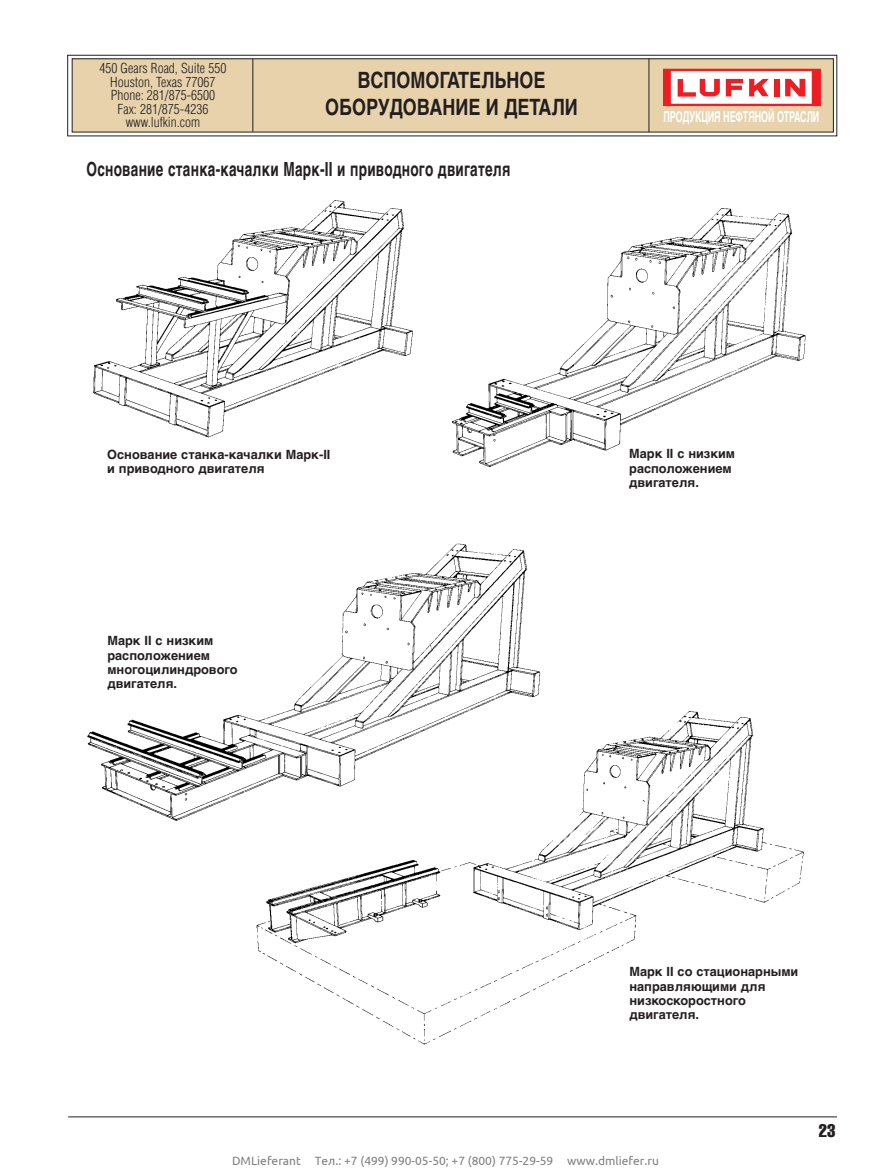
<style>
.page{position:relative;width:891px;height:1175px;background:#fff}
.page>*{position:absolute;margin:0;border:0;box-sizing:border-box;transform-origin:0 0}
.t1{font:700 22.5px/27px "Helvetica Cyr";color:#231f20;text-align:center;scale:.8 1}
.t2{font:700 19.5px "Helvetica Cyr";letter-spacing:.015em;color:#231f20;scale:.7 1}
.t3{font:extra-condensed 18px "Helvetica";color:#231f20}
.t4{font:700 15px "Helvetica Cyr";letter-spacing:-.01em;color:#fff;scale:.6 1}
.t5{font:300 condensed 13.5px/13.5px "Helvetica";color:#231f20;text-align:center}
.t6{font:700 12.75px/14.2px "Helvetica Cyr";color:#231f20}
.t7{font:12px "Ubuntu";color:#808080}
</style>
<div class="page">
<div style="left:68px;top:55px;width:769px;height:81px;border:1px solid #231f20"></div>
<div style="left:72px;top:59px;width:761px;height:73px;background:#e7d2ac"></div>
<div style="left:666px;top:70px;width:150px;height:35px;background:#fff"></div>
<div style="left:664px;top:68px;width:155px;height:39px;border:5px solid #ee1d23"></div>
<svg style="left:678px;top:79px;width:42px;height:18px"></svg>
<svg style="left:726px;top:79px;width:17px;height:17px"></svg>
<svg style="left:749px;top:79px;width:20px;height:17px"></svg>
<div style="left:774px;top:79px;width:5px;height:17px;background:#ee1d23"></div>
<svg style="left:785px;top:79px;width:20px;height:17px"></svg>
<hr style="left:649px;top:59px;width:1px;height:73px;background:#231f20">
<hr style="left:253px;top:59px;width:1px;height:73px;background:#231f20">
<hr style="left:68px;top:1116px;width:769px;height:1px;background:#231f20">
<img style="left:87px;top:200px;width:719px;height:845px">
<p class="t5" style="left:99px;top:62px;width:129px">450 Gears Road, Suite 550<br>Houston, Texas 77067<br>Phone: 281/875-6500<br>Fax: 281/875-4236 www.lufkin.com</p>
<h1 class="t1" style="left:325px;top:69px;width:317px">ВСПОМОГАТЕЛЬНОЕ<br>ОБОРУДОВАНИЕ И ДЕТАЛИ</h1>
<h2 class="t2" style="left:86px;top:162px;width:607px">Основание станка-качалки Марк-II и приводного двигателя</h2>
<p class="t4" style="left:663px;top:111px;width:261px">ПРОДУКЦИЯ НЕФТЯНОЙ ОТРАСЛИ</p>
<p class="t6" style="left:107px;top:448px;width:225px">Основание станка-качалки Марк-II и приводного двигателя</p>
<p class="t6" style="left:107px;top:635px;width:132px">Марк II с низким расположением многоцилиндрового двигателя.</p>
<p class="t6" style="left:629px;top:448px;width:107px">Марк II с низким расположением двигателя.</p>
<p class="t6" style="left:629px;top:966px;width:170px">Марк II со стационарными направляющими для низкоскоростного двигателя.</p>
<h3 class="t3" style="left:819px;top:1123px;width:18px">23</h3>
<p class="t7" style="left:232px;top:1153px;width:428px">DMLieferant Тел.: +7 (499) 990-05-50; +7 (800) 775-29-59 www.dmliefer.ru</p>
</div>
